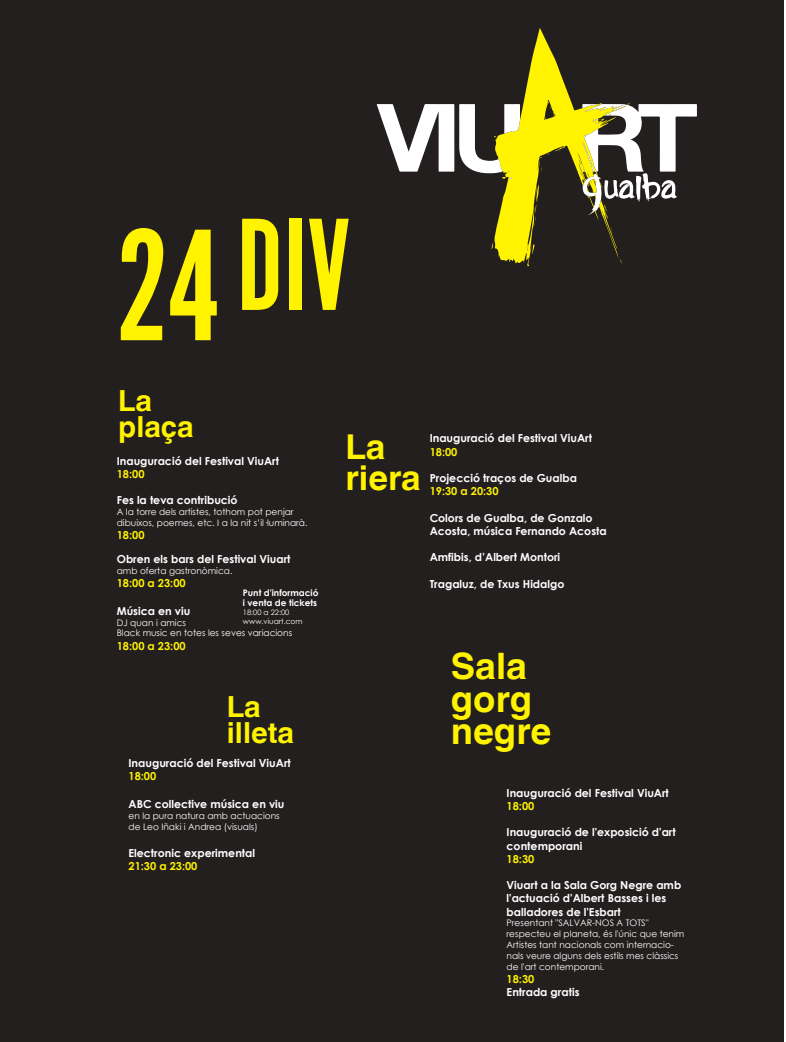
<style>
.page{position:relative;width:786px;height:1042px;background:#fff}
.page>*{position:absolute;margin:0;border:0;box-sizing:border-box;transform-origin:0 0}
.t1{font:136.6px "Alternate Got No 1 D";color:#fff300}
.t2{font:700 36.4px/32.6px "Helvetica World";color:#fff300}
.t3{font:700 34.2px/30.6px "Helvetica World";color:#fff300}
.t4{font:700 29px/26px "Helvetica World";color:#fff300}
.t5{font:700 11px/13.2px "Century Gothic";color:#fff}
.t6{font:700 11px "Century Gothic";color:#fff300}
.t7{font:9px/10.8px "Century Gothic";color:#fff}
.t8{font:700 9px/10.8px "Century Gothic";color:#fff}
.t9{font:7.5px/9px "Century Gothic";color:#fff}
.s1{font-size:165.6px}
</style>
<div class="page">
<div style="left:0;top:0;width:783px;height:1041px;background:#241f1f"></div>
<svg style="left:376px;top:28px;width:320px;height:238px"></svg>
<h1 class="t1" style="left:114px;top:196px;width:238px"><span class="s1">24</span>DIV</h1>
<h3 class="t4" style="left:118px;top:387px;width:77px">La plaça</h3>
<p class="t5" style="left:117px;top:453px;width:164px">Inauguració del Festival ViuArt</p>
<p class="t6" style="left:117px;top:465px;width:29px">18:00</p>
<p class="t5" style="left:117px;top:493px;width:122px">Fes la teva contribució</p>
<p class="t7" style="left:117px;top:506px;width:192px">A la torre dels artistes, tothom pot penjar dibuixos, poemes, etc. I a la nit s’il·luminarà.</p>
<p class="t6" style="left:117px;top:526px;width:29px">18:00</p>
<p class="t5" style="left:117px;top:552px;width:175px">Obren els bars del Festival Viuart</p>
<p class="t7" style="left:117px;top:565px;width:117px">amb oferta gastronòmica.</p>
<p class="t6" style="left:117px;top:574px;width:70px">18:00 a 23:00</p>
<p class="t5" style="left:117px;top:603px;width:75px">Música en viu</p>
<p class="t7" style="left:117px;top:616px;width:177px">DJ quan i amics<br>Black music en totes les seves variacions</p>
<p class="t6" style="left:117px;top:637px;width:70px">18:00 a 23:00</p>
<p class="t8" style="left:243px;top:586px;width:77px">Punt d'informació i venta de tickets</p>
<p class="t9" style="left:243px;top:608px;width:61px">18:00 a 22:00 www.viuart.com</p>
<h3 class="t4" style="left:227px;top:693px;width:69px">La illeta</h3>
<p class="t5" style="left:128px;top:755px;width:164px">Inauguració del Festival ViuArt</p>
<p class="t6" style="left:128px;top:767px;width:29px">18:00</p>
<p class="t5" style="left:128px;top:796px;width:157px">ABC collective música en viu</p>
<p class="t7" style="left:128px;top:809px;width:153px">en la pura natura amb actuacions de Leo Iñaki i Andrea (visuals)</p>
<p class="t5" style="left:128px;top:845px;width:128px">Electronic experimental</p>
<p class="t6" style="left:128px;top:857px;width:70px">21:30 a 23:00</p>
<h3 class="t3" style="left:345px;top:432px;width:77px">La riera</h3>
<p class="t5" style="left:429px;top:431px;width:164px">Inauguració del Festival ViuArt</p>
<p class="t6" style="left:429px;top:443px;width:29px">18:00</p>
<p class="t5" style="left:429px;top:470px;width:149px">Projecció traços de Gualba</p>
<p class="t6" style="left:429px;top:482px;width:70px">19:30 a 20:30</p>
<p class="t5" style="left:429px;top:510px;width:178px">Colors de Gualba, de Gonzalo<br>Acosta, música Fernando Acosta</p>
<p class="t5" style="left:429px;top:550px;width:132px">Amfibis, d’Albert Montori</p>
<p class="t5" style="left:429px;top:576px;width:136px">Tragaluz, de Txus Hidalgo</p>
<h2 class="t2" style="left:450px;top:649px;width:102px">Sala gorg negre</h2>
<p class="t5" style="left:506px;top:785px;width:164px">Inauguració del Festival ViuArt</p>
<p class="t6" style="left:506px;top:797px;width:29px">18:00</p>
<p class="t5" style="left:506px;top:824px;width:170px">Inauguració de l'exposició d'art contemporani</p>
<p class="t6" style="left:506px;top:850px;width:29px">18:30</p>
<p class="t5" style="left:506px;top:877px;width:176px">Viuart a la Sala Gorg Negre amb l'actuació d'Albert Basses i les balladores de l'Esbart</p>
<p class="t7" style="left:506px;top:917px;width:179px">Presentant "SALVAR-NOS A TOTS" respecteu el planeta, és l'únic que tenim Artistes tant nacionals com internacio&shy;nals veure alguns dels estils mes clàssics de l'art contemporani.</p>
<p class="t6" style="left:506px;top:970px;width:29px">18:30</p>
<p class="t5" style="left:506px;top:984px;width:74px">Entrada gratis</p>
</div>
